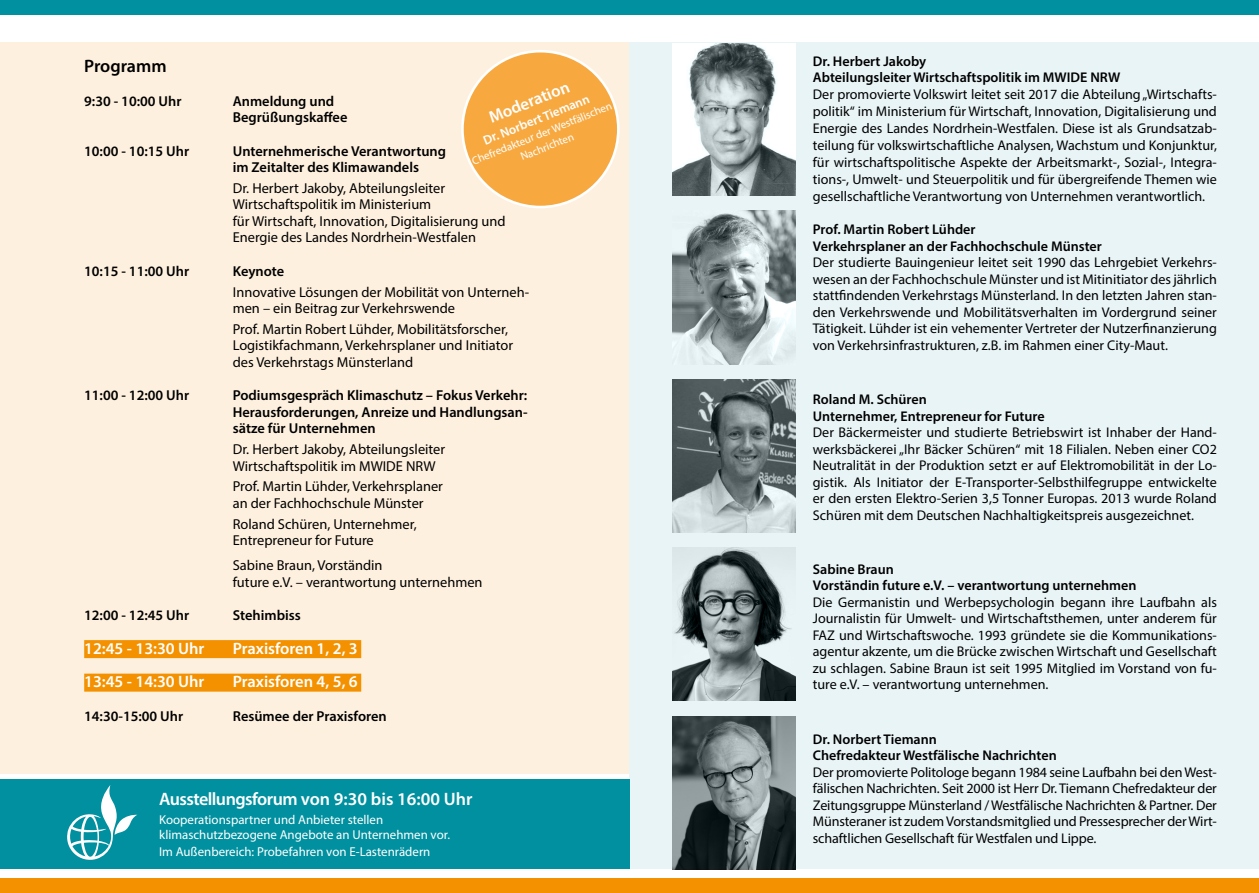
<style>
.page{position:relative;width:1259px;height:893px;background:#fff}
.page>*{position:absolute;margin:0;border:0;box-sizing:border-box;transform-origin:0 0}
.t1{font:600 18px "Myriad Pro";letter-spacing:-.03em;color:#fff}
.t2{font:600 18px "Myriad Pro";letter-spacing:-.005em;color:#000}
.t3{font:600 16.8px "Myriad Pro";color:#fff}
.t4{font:600 16.5px "Myriad Pro";color:#fff}
.t5{font:14.4px/16.5px "Myriad Pro";color:#000}
.t6{font:600 14.4px/16.5px "Myriad Pro";color:#000}
.t7{font:14.1px/16.5px "Myriad Pro";color:#000;text-align:justify}
.t8{font:600 14.1px/16.5px "Myriad Pro";color:#000}
.t9{font:12.9px/15px "Myriad Pro";color:#fff}
.t10{font:600 12.9px "Myriad Pro";color:#fff}
.t11{font:11.1px/14.2px "Myriad Pro";color:#fff;text-align:center}
</style>
<div class="page">
<div style="left:0;top:878px;width:1259px;height:15px;background:#f39100"></div>
<div style="left:0;top:0;width:1259px;height:14px;background:#00909f"></div>
<div style="left:0;top:43px;width:629px;height:731px;background:#fef0de"></div>
<div style="left:84px;top:640px;width:277px;height:18px;background:#f39100"></div>
<div style="left:84px;top:674px;width:277px;height:18px;background:#f39100"></div>
<div style="left:630px;top:43px;width:629px;height:826px;background:#e9f4f6"></div>
<img style="left:672px;top:43px;width:124px;height:153px">
<img style="left:672px;top:548px;width:123px;height:153px">
<img style="left:672px;top:211px;width:123px;height:153px">
<img style="left:672px;top:379px;width:123px;height:153px">
<img style="left:672px;top:716px;width:123px;height:153px">
<div style="left:462px;top:51px;width:156px;height:156px;background:#f7a940;border-radius:50%"></div>
<div style="left:461px;top:50px;width:158px;height:158px;border:3px solid #fff;border-radius:50%"></div>
<div style="left:0;top:779px;width:629px;height:90px;background:#00909f"></div>
<svg style="left:67px;top:785px;width:71px;height:75px"></svg>
<p class="t2" style="left:84px;top:55px;width:84px">Programm</p>
<p class="t6" style="left:84px;top:92px;width:99px">9:30 - 10:00 Uhr</p>
<p class="t6" style="left:233px;top:92px;width:116px">Anmeldung und<br>Begrüßungskaffee</p>
<p class="t6" style="left:84px;top:142px;width:106px">10:00 - 10:15 Uhr</p>
<p class="t6" style="left:233px;top:142px;width:215px">Unternehmerische Verantwortung im Zeitalter des Klimawandels</p>
<p class="t5" style="left:233px;top:179px;width:274px">Dr. Herbert Jakoby, Abteilungsleiter Wirtschaftspolitik im Ministerium<br>für Wirtschaft, Innovation, Digitalisierung und Energie des Landes Nordrhein-Westfalen</p>
<p class="t6" style="left:84px;top:262px;width:106px">10:15 - 11:00 Uhr</p>
<p class="t6" style="left:233px;top:262px;width:53px">Keynote</p>
<p class="t5" style="left:233px;top:283px;width:298px">Innovative Lösungen der Mobilität von Unterneh&shy;men – ein Beitrag zur Verkehrswende</p>
<p class="t5" style="left:233px;top:320px;width:282px">Prof. Martin Robert Lühder, Mobilitätsforscher,<br>Logistikfachmann, Verkehrsplaner und Initiator des Verkehrstags Münsterland</p>
<p class="t6" style="left:84px;top:387px;width:106px">11:00 - 12:00 Uhr</p>
<p class="t6" style="left:233px;top:387px;width:296px;text-align:justify">Podiumsgespräch Klimaschutz – Fokus Verkehr:<br>Herausforderungen, Anreize und Handlungsan&shy;sätze für Unternehmen</p>
<p class="t5" style="left:233px;top:441px;width:214px">Dr. Herbert Jakoby, Abteilungsleiter<br>Wirtschaftspolitik im MWIDE NRW</p>
<p class="t5" style="left:233px;top:478px;width:212px">Prof. Martin Lühder, Verkehrsplaner an der Fachhochschule Münster</p>
<p class="t5" style="left:233px;top:515px;width:185px">Roland Schüren, Unternehmer,<br>Entrepreneur for Future</p>
<p class="t5" style="left:233px;top:557px;width:251px">Sabine Braun, Vorständin<br>future e.V. – verantwortung unternehmen</p>
<p class="t6" style="left:84px;top:607px;width:106px">12:00 - 12:45 Uhr</p>
<p class="t6" style="left:233px;top:607px;width:70px">Stehimbiss</p>
<p class="t4" style="left:84px;top:638px;width:122px">12:45 - 13:30 Uhr</p>
<p class="t4" style="left:233px;top:638px;width:127px">Praxisforen 1, 2, 3</p>
<p class="t4" style="left:84px;top:671px;width:122px">13:45 - 14:30 Uhr</p>
<p class="t4" style="left:233px;top:671px;width:127px">Praxisforen 4, 5, 6</p>
<p class="t6" style="left:84px;top:707px;width:101px">14:30-15:00 Uhr</p>
<p class="t6" style="left:233px;top:707px;width:156px">Resümee der Praxisforen</p>
<p class="t3" style="left:486px;top:108px;width:87px;rotate:-22deg">Moderation</p>
<p class="t10" style="left:481px;top:133px;width:115px;rotate:-22deg">Dr. Norbert Tiemann</p>
<p class="t11" style="left:470px;top:154px;width:151px;rotate:-22deg">Chefredakteur der Westfälischen<br>Nachrichten</p>
<p class="t1" style="left:159px;top:787px;width:315px">Ausstellungsforum von 9:30 bis 16:00 Uhr</p>
<p class="t9" style="left:159px;top:812px;width:292px">Kooperationspartner und Anbieter stellen klimaschutzbezogene Angebote an Unternehmen vor.</p>
<p class="t9" style="left:159px;top:844px;width:273px">Im Außenbereich: Probefahren von E-Lastenrädern</p>
<p class="t8" style="left:813px;top:53px;width:309px">Dr. Herbert Jakoby<br>Abteilungsleiter Wirtschaftspolitik im MWIDE NRW</p>
<p class="t7" style="left:813px;top:86px;width:405px;line-height:17px">Der promovierte Volkswirt leitet seit 2017 die Abteilung „Wirtschafts&shy;politik“ im Ministerium für Wirtschaft, Innovation, Digitalisierung und Energie des Landes Nordrhein-Westfalen. Diese ist als Grundsatzab&shy;teilung für volkswirtschaftliche Analysen, Wachstum und Konjunktur, für wirtschaftspolitische Aspekte der Arbeitsmarkt-, Sozial-, Integra&shy;tions-, Umwelt- und Steuerpolitik und für übergreifende Themen wie gesellschaftliche Verantwortung von Unternehmen verantwortlich.</p>
<p class="t8" style="left:813px;top:221px;width:290px">Prof. Martin Robert Lühder<br>Verkehrsplaner an der Fachhochschule Münster</p>
<p class="t7" style="left:813px;top:254px;width:405px">Der studierte Bauingenieur leitet seit 1990 das Lehrgebiet Verkehrs&shy;wesen an der Fachhochschule Münster und ist Mitinitiator des jährlich stattfindenden Verkehrstags Münsterland. In den letzten Jahren stan&shy;den Verkehrswende und Mobilitätsverhalten im Vordergrund seiner Tätigkeit. Lühder ist ein vehementer Vertreter der Nutzerfinanzierung von Verkehrsinfrastrukturen, z.B. im Rahmen einer City-Maut.</p>
<p class="t8" style="left:813px;top:391px;width:233px">Roland M. Schüren<br>Unternehmer, Entrepreneur for Future</p>
<p class="t7" style="left:813px;top:424px;width:405px">Der Bäckermeister und studierte Betriebswirt ist Inhaber der Hand&shy;werksbäckerei „Ihr Bäcker Schüren“ mit 18 Filialen. Neben einer CO2<br>Neutralität in der Produktion setzt er auf Elektromobilität in der Lo&shy;gistik. Als Initiator der E-Transporter-Selbsthilfegruppe entwickelte er den ersten Elektro-Serien 3,5 Tonner Europas. 2013 wurde Roland Schüren mit dem Deutschen Nachhaltigkeitspreis ausgezeichnet.</p>
<p class="t8" style="left:813px;top:560px;width:325px">Sabine Braun<br>Vorständin future e.V. – verantwortung unternehmen</p>
<p class="t7" style="left:813px;top:594px;width:405px">Die Germanistin und Werbepsychologin begann ihre Laufbahn als Journalistin für Umwelt- und Wirtschaftsthemen, unter anderem für FAZ und Wirtschaftswoche. 1993 gründete sie die Kommunikations&shy;agentur akzente, um die Brücke zwischen Wirtschaft und Gesellschaft zu schlagen. Sabine Braun ist seit 1995 Mitglied im Vorstand von fu&shy;ture e.V. – verantwortung unternehmen.</p>
<p class="t8" style="left:813px;top:730px;width:245px">Dr. Norbert Tiemann<br>Chefredakteur Westfälische Nachrichten</p>
<p class="t7" style="left:813px;top:763px;width:405px">Der promovierte Politologe begann 1984 seine Laufbahn bei den West&shy;fälischen Nachrichten. Seit 2000 ist Herr Dr. Tiemann Chefredakteur der Zeitungsgruppe Münsterland / Westfälische Nachrichten &amp; Partner. Der Münsteraner ist zudem Vorstandsmitglied und Pressesprecher der Wirt&shy;schaftlichen Gesellschaft für Westfalen und Lippe.</p>
</div>
